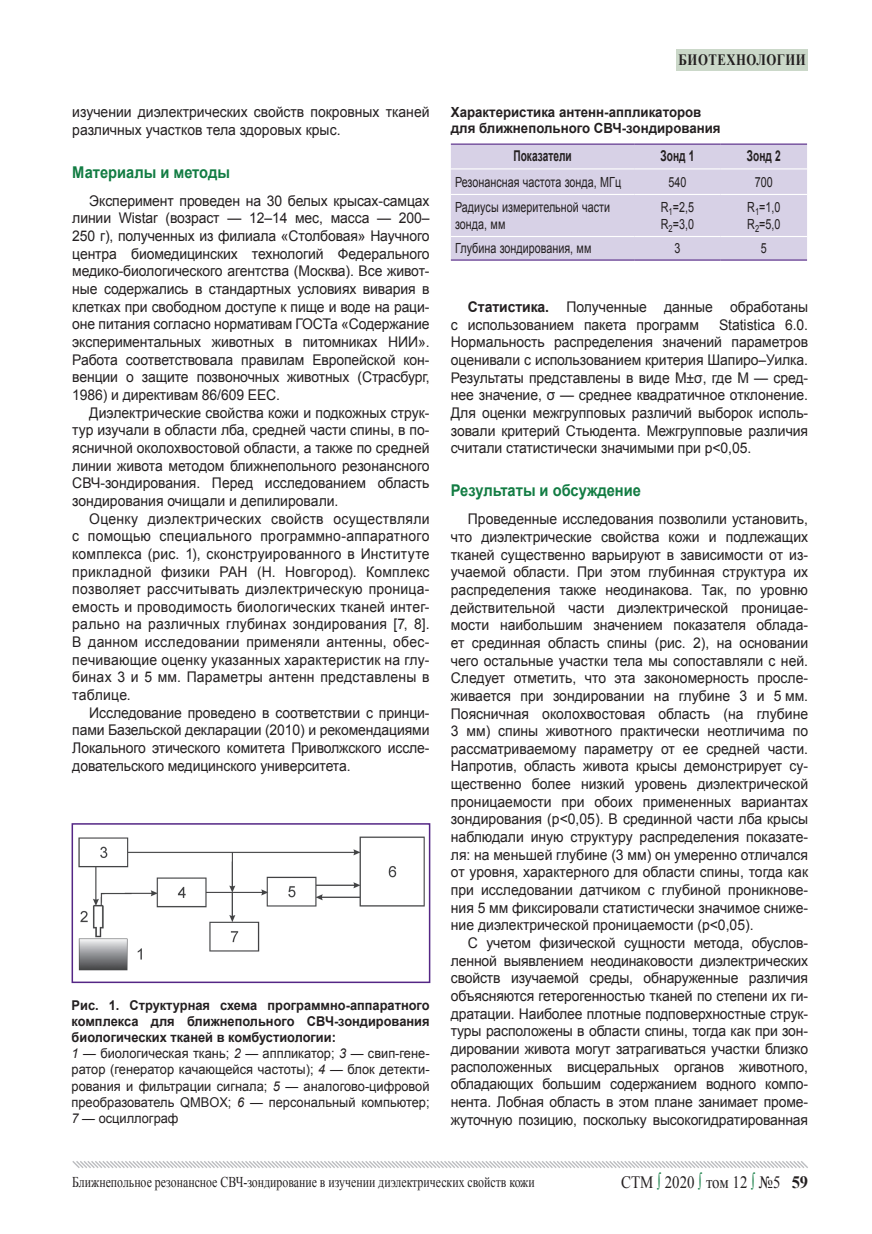
<style>
.page{position:relative;width:872px;height:1234px;background:#fff}
.page>*{position:absolute;margin:0;border:0;box-sizing:border-box;transform-origin:0 0}
.t1{font:17.4px "Times New Roman";color:#231f20;scale:.86 1}
.t2{font:700 16.2px "Arial";color:#127c43;scale:.9 1}
.t3{font:700 15.75px "Times New Roman";letter-spacing:.04em;color:#231f20;scale:.81 1}
.t4{font:15px "Times New Roman";color:#231f20;scale:.79 1}
.t5{font:700 14.85px "Arial";letter-spacing:.005em;color:#231f20;scale:.68 1}
.t6{font:14.7px/17.7px "Arial";letter-spacing:-.005em;color:#231f20;text-align:justify;scale:.95 1}
.t7{font:13.95px/16.8px "Arial";letter-spacing:.005em;color:#231f20;scale:.77 1}
.t8{font:700 13.95px/16.8px "Arial";color:#231f20;scale:.95 1}
.t9{font:13.5px/16.2px "Arial";color:#231f20;scale:.95 1}
.s1{font-weight:700}
.s2{font-style:italic}
.s3{color:#127c43}
</style>
<div class="page">
<svg style="left:72px;top:1161px;width:736px;height:7px"></svg>
<div style="left:676px;top:49px;width:132px;height:21px;background:#cbd8c9"></div>
<img style="left:78px;top:836px;width:347px;height:135px">
<div style="left:72px;top:823px;width:358px;height:159px;border:2px solid #542685"></div>
<div style="left:451px;top:145px;width:356px;height:114px;background:#d7d1e6"></div>
<hr style="left:451px;top:168px;width:183px;height:1px;background:#fff">
<hr style="left:634px;top:168px;width:86px;height:1px;background:#fff">
<hr style="left:720px;top:168px;width:87px;height:1px;background:#fff">
<hr style="left:451px;top:194px;width:183px;height:1px;background:#fff">
<hr style="left:634px;top:194px;width:86px;height:1px;background:#fff">
<hr style="left:720px;top:194px;width:87px;height:1px;background:#fff">
<hr style="left:451px;top:236px;width:183px;height:1px;background:#fff">
<hr style="left:634px;top:236px;width:86px;height:1px;background:#fff">
<hr style="left:720px;top:236px;width:87px;height:1px;background:#fff">
<hr style="left:451px;top:143px;width:183px;height:2px;background:#542685">
<hr style="left:634px;top:143px;width:86px;height:2px;background:#542685">
<hr style="left:720px;top:143px;width:87px;height:2px;background:#542685">
<hr style="left:451px;top:259px;width:183px;height:1px;background:#542685">
<hr style="left:634px;top:259px;width:86px;height:1px;background:#542685">
<hr style="left:720px;top:259px;width:87px;height:1px;background:#542685">
<p class="t6" style="left:72px;top:103px;width:377px">изучении диэлектрических свойств покровных тканей различных участков тела здоровых крыс.</p>
<p class="t2" style="left:72px;top:161px;width:177px">Материалы и методы</p>
<p class="t6" style="left:72px;top:192px;width:377px;text-indent:17px">Эксперимент проведен на 30 белых крысах-самцах линии Wistar (возраст — 12–14 мес, масса — 200– 250 г), полученных из филиала «Столбовая» Научного центра биомедицинских технологий Федерального медико-биологического агентства (Москва). Все живот&shy;ные содержались в стандартных условиях вивария в клетках при свободном доступе к пище и воде на раци&shy;оне питания согласно нормативам ГОСТа «Содержание экспериментальных животных в питомниках НИИ».<br>Работа соответствовала правилам Европейской кон&shy;венции о защите позвоночных животных (Страсбург, 1986) и директивам 86/609 EEC.</p>
<p class="t6" style="left:72px;top:403px;width:377px;text-indent:17px">Диэлектрические свойства кожи и подкожных струк&shy;тур изучали в области лба, средней части спины, в по&shy;ясничной околохвостовой области, а также по средней линии живота методом ближнепольного резонансного СВЧ-зондирования. Перед исследованием область зондирования очищали и депилировали.</p>
<p class="t6" style="left:72px;top:509px;width:377px;text-indent:17px">Оценку диэлектрических свойств осуществляли с помощью специального программно-аппаратного комплекса (рис. 1), сконструированного в Институте прикладной физики РАН (Н. Новгород). Комплекс позволяет рассчитывать диэлектрическую проница&shy;емость и проводимость биологических тканей интег&shy;рально на различных глубинах зондирования [7, 8].<br>В данном исследовании применяли антенны, обес&shy;печивающие оценку указанных характеристик на глу&shy;бинах 3 и 5 мм. Параметры антенн представлены в таблице.</p>
<p class="t6" style="left:72px;top:703px;width:377px;text-indent:17px">Исследование проведено в соответствии с принци&shy;пами Базельской декларации (2010) и рекомендациями Локального этического комитета Приволжского иссле&shy;довательского медицинского университета.</p>
<p class="t9" style="left:72px;top:996px;width:378px"><span class="s1">Рис. 1. Структурная схема программно-аппаратного комплекса для ближнепольного СВЧ-зондирования биологических тканей в комбустиологии:<br></span><span class="s2">1</span> — биологическая ткань; <span class="s2">2</span> — аппликатор; <span class="s2">3</span> — свип-гене&shy;ратор (генератор качающейся частоты); <span class="s2">4</span> — блок детекти&shy;рования и фильтрации сигнала; <span class="s2">5</span> — аналогово-цифровой преобразователь QMBOX; <span class="s2">6</span> — персональный компьютер; <span class="s2">7</span> — осциллограф</p>
<p class="t3" style="left:678px;top:48px;width:158px">биотехнологии</p>
<p class="t8" style="left:451px;top:104px;width:285px">Характеристика антенн-аппликаторов для ближнепольного СВЧ-зондирования</p>
<p class="t5" style="left:513px;top:146px;width:87px">Показатели</p>
<p class="t5" style="left:660px;top:146px;width:51px">Зонд 1</p>
<p class="t5" style="left:747px;top:146px;width:51px">Зонд 2</p>
<p class="t7" style="left:455px;top:173px;width:217px">Резонансная частота зонда, MГц</p>
<p class="t7" style="left:668px;top:173px;width:25px">540</p>
<p class="t7" style="left:755px;top:173px;width:25px">700</p>
<p class="t7" style="left:455px;top:199px;width:203px">Радиусы измерительной части зонда, мм</p>
<p class="t7" style="left:661px;top:199px;width:45px">R<sub>1</sub>=2,5<br>R<sub>2</sub>=3,0</p>
<p class="t7" style="left:747px;top:199px;width:45px">R<sub>1</sub>=1,0<br>R<sub>2</sub>=5,0</p>
<p class="t7" style="left:455px;top:240px;width:178px">Глубина зондирования, мм</p>
<p class="t7" style="left:674px;top:240px;width:9px">3</p>
<p class="t7" style="left:761px;top:240px;width:9px">5</p>
<p class="t6" style="left:451px;top:298px;width:377px;text-indent:17px"><span class="s1">Статистика.</span> Полученные данные обработаны с использованием пакета программ</p>
<p class="t6" style="left:451px;top:316px;width:377px;text-indent:268px">Statistica 6.0.<br>Нормальность распределения значений параметров оценивали с использованием критерия Шапиро–Уилка.<br>Результаты представлены в виде М±σ, где М — сред&shy;нее значение, σ — среднее квадратичное отклонение.<br>Для оценки межгрупповых различий выборок исполь&shy;зовали критерий Стьюдента. Межгрупповые различия считали статистически значимыми при p&lt;0,05.</p>
<p class="t2" style="left:451px;top:480px;width:213px">Результаты и обсуждение</p>
<p class="t6" style="left:451px;top:510px;width:377px;text-indent:17px">Проведенные исследования позволили установить, что диэлектрические свойства кожи и подлежащих тканей существенно варьируют в зависимости от из&shy;учаемой области. При этом глубинная структура их распределения также неодинакова. Так, по уровню действительной части диэлектрической проницае&shy;мости наибольшим значением показателя облада&shy;ет срединная область спины (рис. 2), на основании чего остальные участки тела мы сопоставляли с ней.<br>Следует отметить, что эта закономерность просле&shy;живается при зондировании на глубине 3 и 5 мм.<br>Поясничная околохвостовая область (на глубине 3 мм) спины животного практически неотличима по рассматриваемому параметру от ее средней части.<br>Напротив, область живота крысы демонстрирует су&shy;щественно более низкий уровень диэлектрической проницаемости при обоих примененных вариантах зондирования (p&lt;0,05). В срединной части лба крысы наблюдали иную структуру распределения показате&shy;ля: на меньшей глубине (3 мм) он умеренно отличался от уровня, характерного для области спины, тогда как при исследовании датчиком с глубиной проникнове&shy;ния 5 мм фиксировали статистически значимое сниже&shy;ние диэлектрической проницаемости (p&lt;0,05).</p>
<p class="t6" style="left:451px;top:933px;width:377px;text-indent:17px">С учетом физической сущности метода, обуслов&shy;ленной выявлением неодинаковости диэлектрических свойств изучаемой среды, обнаруженные различия объясняются гетерогенностью тканей по степени их ги&shy;дратации. Наиболее плотные подповерхностные струк&shy;туры расположены в области спины, тогда как при зон&shy;дировании живота могут затрагиваться участки близко расположенных висцеральных органов животного, обладающих большим содержанием водного компо&shy;нента. Лобная область в этом плане занимает проме&shy;жуточную позицию, поскольку высокогидратированная</p>
<p class="t4" style="left:72px;top:1171px;width:587px">Ближнепольное резонансное СВЧ-зондирование в изучении диэлектрических свойств кожи</p>
<p class="t1" style="left:621px;top:1170px;width:219px">СТМ <span class="s3">∫</span> 2020 <span class="s3">∫</span> том 12 <span class="s3">∫</span> №5 <span class="s1">59</span></p>
</div>
